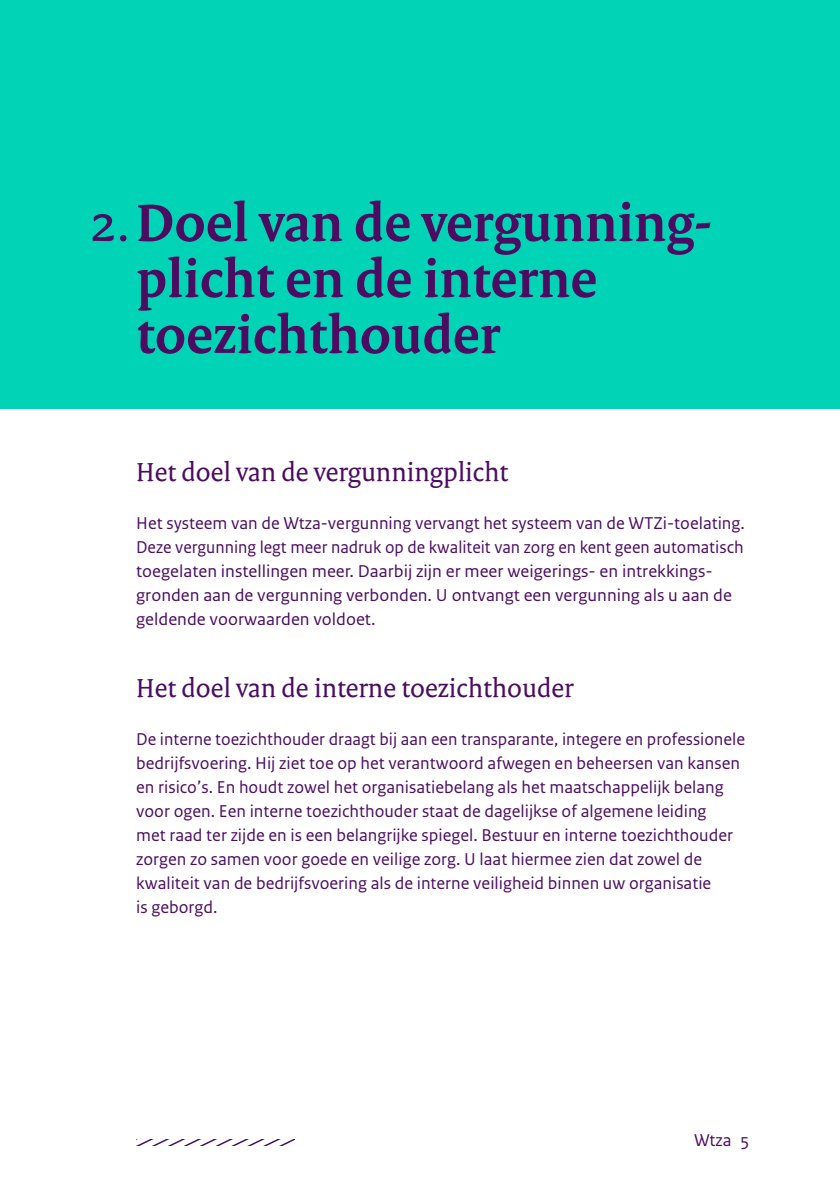
<style>
.page{position:relative;width:840px;height:1191px;background:#fff}
.page>*{position:absolute;margin:0;border:0;box-sizing:border-box;transform-origin:0 0}
.C_RO_Kop_h1{font:700 56px/56px "Rijksoverheid Serif";color:#4b0c61}
.D_RO_Paragraafkop_Se{font:28px "Rijksoverheid Serif";color:#4b0c61}
.J_RO_Broodtekst_Sans{font:18px/24px "Rijksoverheid Sans Text";color:#4b0c61}
.s1{font-weight:400}
</style>
<div class="page">
<div style="left:0;top:0;width:839px;height:409px;background:#00d3b6"></div>
<svg style="left:138px;top:1140px;width:156px;height:5px"></svg>
<h1 class="C_RO_Kop_h1" style="left:136px;top:194px;width:576px;text-indent:-45px"><span class="s1">2.</span>Doel van de vergunning&shy;plicht en de interne toezichthouder</h1>
<h2 class="D_RO_Paragraafkop_Se" style="left:136px;top:455px;width:373px">Het doel van de vergunningplicht</h2>
<p class="J_RO_Broodtekst_Sans" style="left:136px;top:511px;width:610px">Het systeem van de Wtza-vergunning vervangt het systeem van de WTZi-toelating.<br>Deze vergunning legt meer nadruk op de kwaliteit van zorg en kent geen automatisch toegelaten instellingen meer. Daarbij zijn er meer weigerings- en intrekkings&shy;gronden aan de vergunning verbonden. U ontvangt een vergunning als u aan de geldende voorwaarden voldoet.</p>
<h2 class="D_RO_Paragraafkop_Se" style="left:136px;top:671px;width:438px">Het doel van de interne toezichthouder</h2>
<p class="J_RO_Broodtekst_Sans" style="left:136px;top:727px;width:610px">De interne toezichthouder draagt bij aan een transparante, integere en professionele bedrijfsvoering. Hij ziet toe op het verantwoord afwegen en beheersen van kansen en risico’s. En houdt zowel het organisatiebelang als het maatschappelijk belang voor ogen. Een interne toezichthouder staat de dagelijkse of algemene leiding<br>met raad ter zijde en is een belangrijke spiegel. Bestuur en interne toezichthouder zorgen zo samen voor goede en veilige zorg. U laat hiermee zien dat zowel de kwaliteit van de bedrijfsvoering als de interne veiligheid binnen uw organisatie<br>is geborgd.</p>
<p class="J_RO_Broodtekst_Sans" style="left:693px;top:1128px;width:56px">Wtza 5</p>
</div>
